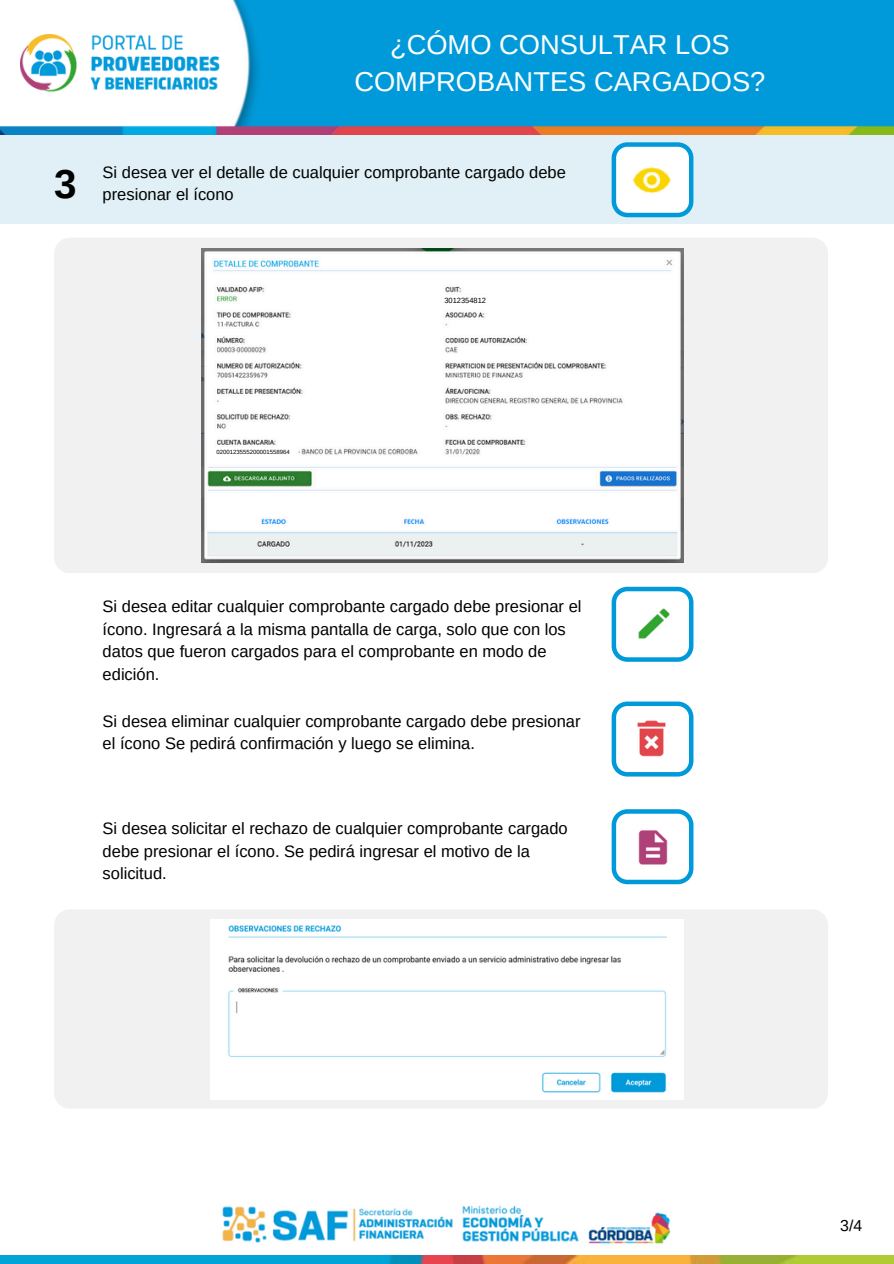
<style>
.page{position:relative;width:894px;height:1264px;background:#fff}
.page>*{position:absolute;margin:0;border:0;box-sizing:border-box;transform-origin:0 0}
.t1{font:700 40.35px "Arimo";color:#000}
.t2{font:27.3px/37.2px "Arimo";color:#fff;text-align:center}
.t3{font:16.5px/22.5px "Arimo";color:#000}
.t4{font:15.9px "Arimo";color:#000}
.t5{font:7.5px "Arimo";color:#000}
.t6{font:6px "Arimo";color:#000}
</style>
<div class="page">
<div style="left:0;top:0;width:893px;height:129px;background:#009ada"></div>
<img style="left:0;top:0;width:258px;height:116px">
<img style="left:0;top:116px;width:893px;height:19px">
<img style="left:20px;top:35px;width:199px;height:59px">
<div style="left:0;top:135px;width:893px;height:89px;background:#e0f0f6"></div>
<svg style="left:611px;top:142px;width:82px;height:75px;background:#9ed8f0"></svg>
<img style="left:622px;top:155px;width:60px;height:49px">
<div style="left:54px;top:238px;width:773px;height:335px;background:#f1f1f1;border-radius:16px"></div>
<img style="left:201px;top:249px;width:481px;height:313px">
<svg style="left:611px;top:586px;width:82px;height:75px"></svg>
<img style="left:630px;top:603px;width:45px;height:42px">
<svg style="left:611px;top:701px;width:82px;height:75px"></svg>
<svg style="left:611px;top:809px;width:82px;height:75px"></svg>
<img style="left:634px;top:826px;width:36px;height:42px">
<img style="left:633px;top:717px;width:37px;height:43px">
<div style="left:54px;top:909px;width:773px;height:199px;background:#f1f1f1;border-radius:16px"></div>
<img style="left:210px;top:919px;width:473px;height:180px">
<img style="left:0;top:1255px;width:893px;height:8px">
<img style="left:222px;top:1205px;width:449px;height:39px">
<div style="left:441px;top:295px;width:131px;height:11px;background:#fff"></div>
<div style="left:213px;top:448px;width:83px;height:10px;background:#fff"></div>
<h3 class="t2" style="left:354px;top:26px;width:412px">¿CÓMO CONSULTAR LOS<br>COMPROBANTES CARGADOS?</h3>
<p class="t1" style="left:54px;top:162px;width:24px">3</p>
<h2 class="t3" style="left:103px;top:160px;width:464px">Si desea ver el detalle de cualquier comprobante cargado debe</h2>
<h2 class="t3" style="left:103px;top:183px;width:133px">presionar el ícono</h2>
<h2 class="t5" style="left:444px;top:296px;width:43px">3012354812</h2>
<p class="t6" style="left:216px;top:448px;width:75px">0200123555200001558964</p>
<h2 class="t3" style="left:103px;top:595px;width:480px">Si desea editar cualquier comprobante cargado debe presionar el ícono. Ingresará a la misma pantalla de carga, solo que con los datos que fueron cargados para el comprobante en modo de edición.</h2>
<p class="t3" style="left:103px;top:709px;width:479px">Si desea eliminar cualquier comprobante cargado debe presionar el ícono Se pedirá confirmación y luego se elimina.</p>
<h2 class="t3" style="left:103px;top:817px;width:466px">Si desea solicitar el rechazo de cualquier comprobante cargado debe presionar el ícono. Se pedirá ingresar el motivo de la solicitud.</h2>
<p class="t4" style="left:840px;top:1216px;width:23px">3/4</p>
</div>
